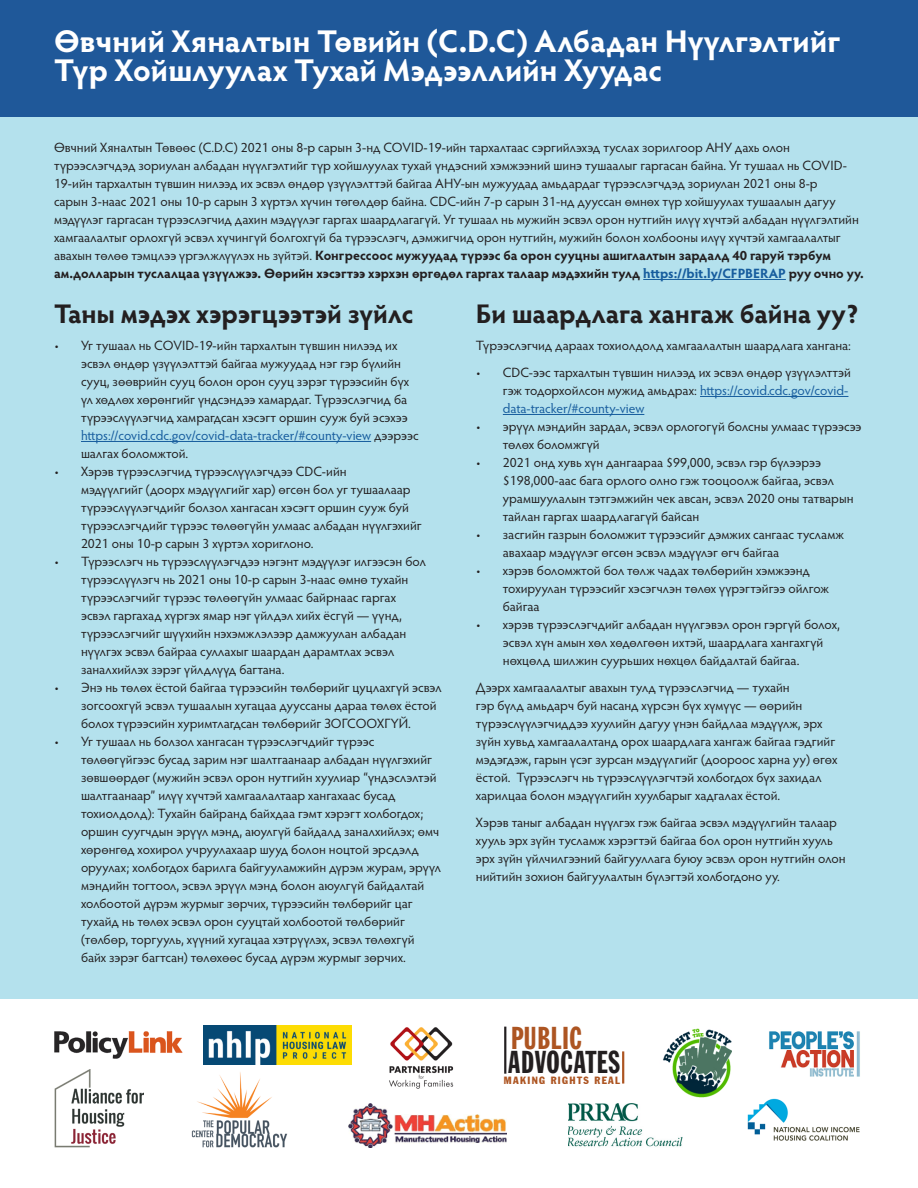
<style>
.page{position:relative;width:918px;height:1188px;background:#fff}
.page>*{position:absolute;margin:0;border:0;box-sizing:border-box;transform-origin:0 0}
.t1{font:700 31.5px/28.5px "Hypatia Sans Pro";letter-spacing:.005em;color:#fff}
.t2{font:31.2px "Franklin Gothic Extra Cond";letter-spacing:.025em;color:#231f20}
.t3{font:31.2px "Franklin Gothic Extra Cond";letter-spacing:.025em;color:#ad5522}
.Heading{font:700 27px "Hypatia Sans Pro";letter-spacing:-.005em;color:#231f20}
.Split_Column_Paragra{font:13.5px/18px "Hypatia Sans Pro";color:#231f20}
.t4{font:condensed 10.35px "Franklin Gothic";letter-spacing:.135em;color:#ad5522}
.s1{font-weight:700}
.s2{font-weight:700;color:#175d9e}
.s3{color:#175d9e}
</style>
<div class="page">
<div style="left:0;top:116px;width:918px;height:883px;background:#b4e1ed"></div>
<hr style="left:643px;top:279px;width:143px;height:1px;background:#175d9e">
<hr style="left:81px;top:441px;width:290px;height:1px;background:#175d9e">
<hr style="left:700px;top:396px;width:148px;height:1px;background:#175d9e">
<hr style="left:503px;top:414px;width:141px;height:1px;background:#175d9e">
<div style="left:0;top:0;width:918px;height:116px;background:#1f5899"></div>
<img style="left:54px;top:1069px;width:90px;height:79px">
<img style="left:389px;top:1027px;width:65px;height:62px">
<img style="left:192px;top:1072px;width:95px;height:76px">
<img style="left:769px;top:1031px;width:91px;height:46px">
<img style="left:348px;top:1103px;width:159px;height:45px">
<img style="left:54px;top:1031px;width:128px;height:28px">
<img style="left:203px;top:1025px;width:149px;height:40px">
<img style="left:568px;top:1103px;width:115px;height:44px">
<hr style="left:622px;top:1051px;width:2px;height:32px;background:#ad5522">
<hr style="left:504px;top:1027px;width:2px;height:47px;background:#231f20">
<img style="left:663px;top:1028px;width:68px;height:70px">
<img style="left:747px;top:1098px;width:113px;height:43px">
<p class="t1" style="left:54px;top:25px;width:788px">Өвчний Хяналтын Төвийн (C.D.C) Албадан Нүүлгэлтийг<br>Түр Хойшлуулах Тухай Мэдээллийн Хуудас</p>
<p class="Split_Column_Paragra" style="left:54px;top:138px;width:811px">Өвчний Хяналтын Төвөөс (C.D.C) 2021 оны 8-р сарын 3-нд COVID-19-ийн тархалтаас сэргийлэхэд туслах зорилгоор АНУ дахь олон түрээслэгчдэд зориулан албадан нүүлгэлтийг түр хойшлуулах тухай үндэсний хэмжээний шинэ тушаалыг гаргасан байна. Уг тушаал нь COVID-19-ийн тархалтын түвшин нилээд их эсвэл өндөр үзүүлэлттэй байгаа АНУ-ын мужуудад амьдардаг түрээслэгчдэд зориулан 2021 оны 8-р<br>сарын 3-наас 2021 оны 10-р сарын 3 хүртэл хүчин төгөлдөр байна. CDC-ийн 7-р сарын 31-нд дууссан өмнөх түр хойшуулах тушаалын дагуу мэдүүлэг гаргасан түрээслэгчид дахин мэдүүлэг гаргах шаардлагагүй. Уг тушаал нь мужийн эсвэл орон нутгийн илүү хүчтэй албадан нүүлгэлтийн хамгаалалтыг орлохгүй эсвэл хүчингүй болгохгүй ба түрээслэгч, дэмжигчид орон нутгийн, мужийн болон холбооны илүү хүчтэй хамгаалалтыг авахын төлөө тэмцлээ үргэлжлүүлэх нь зүйтэй. <span class="s1">Конгрессоос мужуудад түрээс ба орон сууцны ашиглалтын зардалд 40 гаруй тэрбум ам.долларын туслалцаа үзүүлжээ. Өөрийн хэсэгтээ хэрхэн өргөдөл гаргах талаар мэдэхийн тулд</span> <span class="s2">https://bit.ly/CFPBERAP</span> <span class="s1">руу очно уу.</span></p>
<p class="Heading" style="left:54px;top:295px;width:361px">Таны мэдэх хэрэгцээтэй зүйлс</p>
<p class="Split_Column_Paragra" style="left:81px;top:336px;width:339px;text-indent:-27px">• Уг тушаал нь COVID-19-ийн тархалтын түвшин нилээд их эсвэл өндөр үзүүлэлттэй байгаа мужуудад нэг гэр бүлийн сууц, зөөврийн сууц болон орон сууц зэрэг түрээсийн бүх үл хөдлөх хөрөнгийг үндсэндээ хамардаг. Түрээслэгчид ба түрээслүүлэгчид хамрагдсан хэсэгт оршин сууж буй эсэхээ <span class="s3">https://covid.cdc.gov/covid-data-tracker/#county-view</span> дээрээс шалгах боломжтой.</p>
<p class="Split_Column_Paragra" style="left:81px;top:462px;width:342px;text-indent:-27px">• Хэрэв түрээслэгчид түрээслүүлэгчдээ CDC-ийн<br>мэдүүлгийг (доорх мэдүүлгийг хар) өгсөн бол уг тушаалаар түрээслүүлэгчдийг болзол хангасан хэсэгт оршин сууж буй түрээслэгчдийг түрээс төлөөгүйн улмаас албадан нүүлгэхийг 2021 оны 10-р сарын 3 хүртэл хориглоно.</p>
<p class="Split_Column_Paragra" style="left:81px;top:552px;width:346px;text-indent:-27px">• Түрээслэгч нь түрээслүүлэгчдээ нэгэнт мэдүүлэг илгээсэн бол түрээслүүлэгч нь 2021 оны 10-р сарын 3-наас өмнө тухайн түрээслэгчийг түрээс төлөөгүйн улмаас байрнаас гаргах эсвэл гаргахад хүргэх ямар нэг үйлдэл хийх ёсгүй — үүнд, түрээслэгчийг шүүхийн нэхэмжлэлээр дамжуулан албадан нүүлгэх эсвэл байраа суллахыг шаардан дарамтлах эсвэл заналхийлэх зэрэг үйлдлүүд багтана.</p>
<p class="Split_Column_Paragra" style="left:81px;top:678px;width:362px;text-indent:-27px">• Энэ нь төлөх ёстой байгаа түрээсийн төлбөрийг цуцлахгүй эсвэл зогсоохгүй эсвэл тушаалын хугацаа дууссаны дараа төлөх ёстой болох түрээсийн хуримтлагдсан төлбөрийг ЗОГСООХГҮЙ.</p>
<p class="Split_Column_Paragra" style="left:81px;top:732px;width:361px;text-indent:-27px">• Уг тушаал нь болзол хангасан түрээслэгчдийг түрээс төлөөгүйгээс бусад зарим нэг шалтгаанаар албадан нүүлгэхийг зөвшөөрдөг (мужийн эсвэл орон нутгийн хуулиар “үндэслэлтэй шалтгаанаар” илүү хүчтэй хамгаалалтаар хангахаас бусад тохиолдолд): Тухайн байранд байхдаа гэмт хэрэгт холбогдох; оршин суугчдын эрүүл мэнд, аюулгүй байдалд заналхийлэх; өмч хөрөнгөд хохирол учруулахаар шууд болон ноцтой эрсдэлд оруулах; холбогдох барилга байгууламжийн дүрэм журам, эрүүл мэндийн тогтоол, эсвэл эрүүл мэнд болон аюулгүй байдалтай холбоотой дүрэм журмыг зөрчих, түрээсийн төлбөрийг цаг тухайд нь төлөх эсвэл орон сууцтай холбоотой төлбөрийг (төлбөр, торгууль, хүүний хугацаа хэтрүүлэх, эсвэл төлөхгүй байх зэрэг багтсан) төлөхөөс бусад дүрэм журмыг зөрчих.</p>
<p class="Heading" style="left:476px;top:295px;width:384px">Би шаардлага хангаж байна уу?</p>
<p class="Split_Column_Paragra" style="left:476px;top:336px;width:377px">Түрээслэгчид дараах тохиолдолд хамгаалалтын шаардлага хангана:</p>
<p class="Split_Column_Paragra" style="left:503px;top:363px;width:350px;text-indent:-27px">• CDC-ээс тархалтын түвшин нилээд их эсвэл өндөр үзүүлэлттэй гэж тодорхойлсон мужид амьдрах: <span class="s3">https://covid.cdc.gov/covid&shy;data-tracker/#county-view</span></p>
<p class="Split_Column_Paragra" style="left:503px;top:417px;width:360px;text-indent:-27px">• эрүүл мэндийн зардал, эсвэл орлогогүй болсны улмаас түрээсээ төлөх боломжгүй</p>
<p class="Split_Column_Paragra" style="left:503px;top:453px;width:352px;text-indent:-27px">• 2021 онд хувь хүн дангаараа $99,000, эсвэл гэр бүлээрээ $198,000-аас бага орлого олно гэж тооцоолж байгаа, эсвэл урамшуулалын тэтгэмжийн чек авсан, эсвэл 2020 оны татварын тайлан гаргах шаардлагагүй байсан</p>
<p class="Split_Column_Paragra" style="left:503px;top:525px;width:343px;text-indent:-27px">• засгийн газрын боломжит түрээсийг дэмжих сангаас тусламж авахаар мэдүүлэг өгсөн эсвэл мэдүүлэг өгч байгаа</p>
<p class="Split_Column_Paragra" style="left:503px;top:561px;width:328px;text-indent:-27px">• хэрэв боломжтой бол төлж чадах төлбөрийн хэмжээнд тохируулан түрээсийг хэсэгчлэн төлөх үүрэгтэйгээ ойлгож байгаа</p>
<p class="Split_Column_Paragra" style="left:503px;top:615px;width:339px;text-indent:-27px">• хэрэв түрээслэгчдийг албадан нүүлгэвэл орон гэргүй болох, эсвэл хүн амын хөл хөдөлгөөн ихтэй, шаардлага хангахгүй нөхцөлд шилжин суурьших нөхцөл байдалтай байгаа.</p>
<p class="Split_Column_Paragra" style="left:476px;top:678px;width:363px">Дээрх хамгаалалтыг авахын тулд түрээслэгчид — тухайн<br>гэр бүлд амьдарч буй насанд хүрсэн бүх хүмүүс — өөрийн түрээслүүлэгчиддээ хуулийн дагуу үнэн байдлаа мэдүүлж, эрх зүйн хувьд хамгаалалтанд орох шаардлага хангаж байгаа гэдгийг мэдэгдэж, гарын үсэг зурсан мэдүүлгийг (доороос харна уу) өгөх ёстой. Түрээслэгч нь түрээслүүлэгчтэй холбогдох бүх захидал харилцаа болон мэдүүлгийн хуулбарыг хадгалах ёстой.</p>
<p class="Split_Column_Paragra" style="left:476px;top:813px;width:371px">Хэрэв таныг албадан нүүлгэх гэж байгаа эсвэл мэдүүлгийн талаар хууль эрх зүйн тусламж хэрэгтэй байгаа бол орон нутгийн хууль эрх зүйн үйлчилгээний байгууллага буюу эсвэл орон нутгийн олон нийтийн зохион байгуулалтын бүлэгтэй холбогдоно уу.</p>
<p class="t3" style="left:511px;top:1021px;width:73px">PUBLIC</p>
<p class="t2" style="left:508px;top:1046px;width:113px">ADVOCATES</p>
<p class="t4" style="left:504px;top:1074px;width:118px">MAKING RIGHTS REAL</p>
</div>
